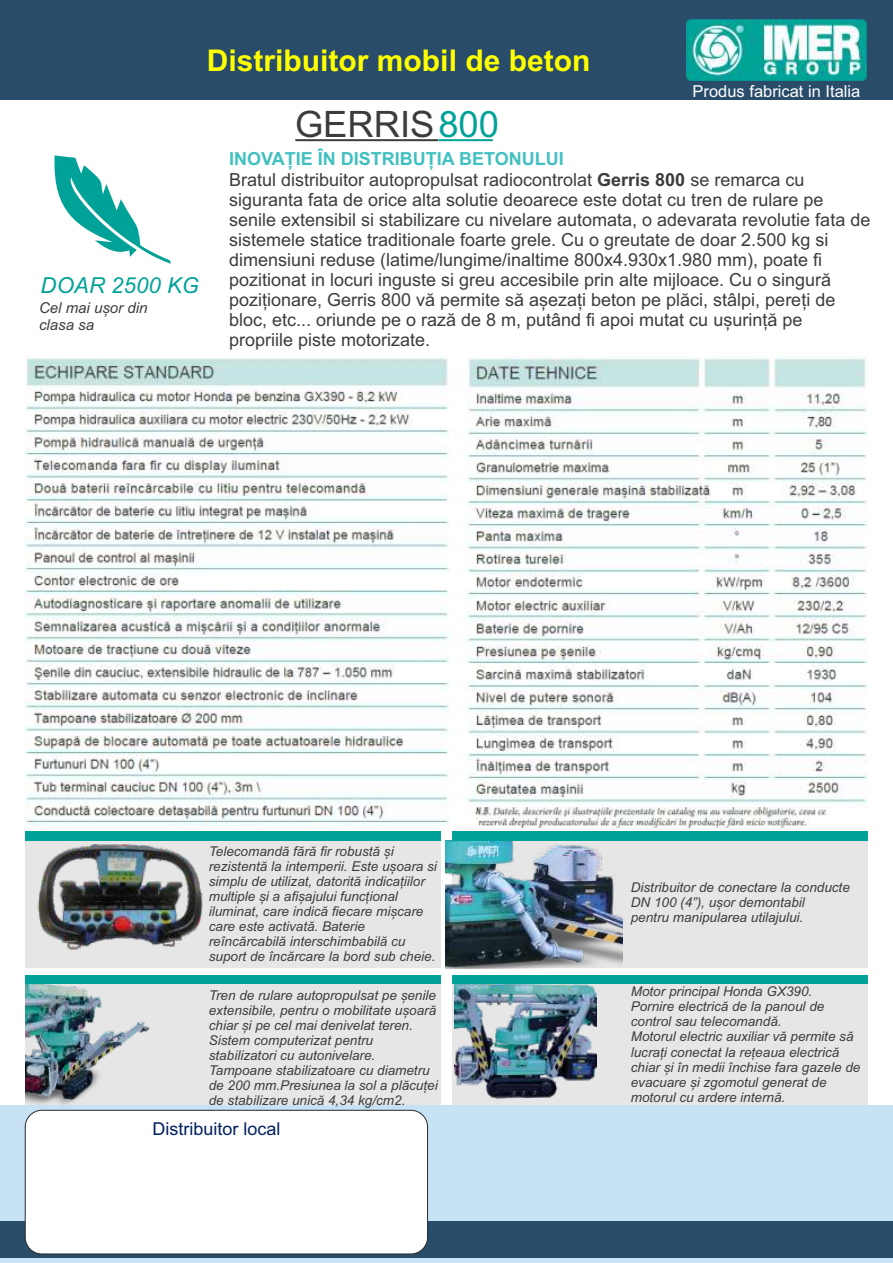
<style>
.page{position:relative;width:893px;height:1263px;background:#fff}
.page>*{position:absolute;margin:0;border:0;box-sizing:border-box;transform-origin:0 0}
.t1{font:36.45px "Arial";color:#3c3c3b}
.t2{font:700 30px "Arial";color:#ff0}
.t3{font:italic 22.05px "Arial";letter-spacing:.01em;color:#00a297}
.t4{font:18px/20.1px "Arial";color:#3d3c3b}
.t5{font:17.7px "Arial";color:#002060}
.t6{font:16.5px "Arial";color:#fff}
.t7{font:italic 15px/16.8px "Arial";color:#3d3c3b}
.t8{font:italic 13.5px/15.1px "Arial";color:#3d3c3b}
.s1{color:#00a297}
.s2{font-weight:700;color:#40c0c0}
.s3{font-weight:700}
</style>
<div class="page">
<div style="left:0;top:1105px;width:893px;height:158px;background:#c7e1f5"></div>
<div style="left:0;top:0;width:893px;height:99px;background:#294c6a"></div>
<div style="left:0;top:1221px;width:893px;height:36px;background:#294c6a"></div>
<img style="left:686px;top:19px;width:181px;height:61px">
<hr style="left:295px;top:139px;width:143px;height:2px;background:#3c3c3b">
<hr style="left:438px;top:139px;width:55px;height:2px;background:#00a297">
<div style="left:25px;top:841px;width:415px;height:127px;background:#e6e6e6"></div>
<div style="left:452px;top:841px;width:416px;height:127px;background:#e6e6e6"></div>
<img style="left:37px;top:844px;width:166px;height:106px">
<img style="left:445px;top:840px;width:178px;height:128px">
<div style="left:25px;top:831px;width:415px;height:10px;background:#00a297"></div>
<div style="left:452px;top:831px;width:416px;height:10px;background:#00a297"></div>
<svg style="left:54px;top:155px;width:117px;height:109px"></svg>
<img style="left:25px;top:356px;width:842px;height:474px">
<svg style="left:25px;top:984px;width:415px;height:121px;background:#cfd3d5"></svg>
<img style="left:452px;top:984px;width:416px;height:121px">
<div style="left:25px;top:975px;width:415px;height:9px;background:#00a297"></div>
<div style="left:452px;top:975px;width:416px;height:9px;background:#00a297"></div>
<div style="left:25px;top:1110px;width:403px;height:144px;background:#fff;border:1px solid #2b2a29;border-radius:17px"></div>
<h3 class="t3" style="left:41px;top:276px;width:160px">DOAR 2500 KG</h3>
<p class="t7" style="left:39px;top:301px;width:110px">Cel mai ușor din clasa sa</p>
<h2 class="t2" style="left:207px;top:49px;width:385px">Distribuitor mobil de beton</h2>
<h1 class="t1" style="left:295px;top:110px;width:205px">GERRIS<span class="s1">800</span></h1>
<p class="t6" style="left:693px;top:85px;width:169px">Produs fabricat in Italia</p>
<p class="t4" style="left:229px;top:151px;width:643px"><span class="s2">INOVAȚIE ÎN DISTRIBUȚIA BETONULUI<br></span>Bratul distribuitor autopropulsat radiocontrolat <span class="s3">Gerris 800</span> se remarca cu siguranta fata de orice alta solutie deoarece este dotat cu tren de rulare pe senile extensibil si stabilizare cu nivelare automata, o adevarata revolutie fata de sistemele statice traditionale foarte grele. Cu o greutate de doar 2.500 kg si dimensiuni reduse (latime/lungime/inaltime 800x4.930x1.980 mm), poate fi pozitionat in locuri inguste si greu accesibile prin alte mijloace. Cu o singură poziționare, Gerris 800 vă permite să așezați beton pe plăci, stâlpi, pereți de bloc, etc... oriunde pe o rază de 8 m, putând fi apoi mutat cu ușurință pe propriile piste motorizate.</p>
<p class="t8" style="left:209px;top:845px;width:230px">Telecomandă fără fir robustă și rezistentă la intemperii. Este ușoara si simplu de utilizat, datorită indicațiilor multiple și a afișajului funcțional iluminat, care indică fiecare mișcare care este activată. Baterie reîncărcabilă interschimbabilă cu suport de încărcare la bord sub cheie.</p>
<p class="t8" style="left:209px;top:989px;width:230px">Tren de rulare autopropulsat pe șenile extensibile, pentru o mobilitate ușoară chiar și pe cel mai denivelat teren.<br>Sistem computerizat pentru stabilizatori cu autonivelare.<br>Tampoane stabilizatoare cu diametru de 200 mm.Presiunea la sol a plăcuței de stabilizare unică 4,34 kg/cm2.</p>
<p class="t8" style="left:631px;top:881px;width:221px">Distribuitor de conectare la conducte<br>DN 100 (4”), ușor demontabil<br>pentru manipularea utilajului.</p>
<p class="t8" style="left:631px;top:985px;width:231px">Motor principal Honda GX390.<br>Pornire electrică de la panoul de control sau telecomandă.<br>Motorul electric auxiliar vă permite să lucrați conectat la rețeaua electrică chiar și în medii închise fara gazele de evacuare și zgomotul generat de motorul cu ardere internă.</p>
<h3 class="t5" style="left:153px;top:1122px;width:130px">Distribuitor local</h3>
</div>
